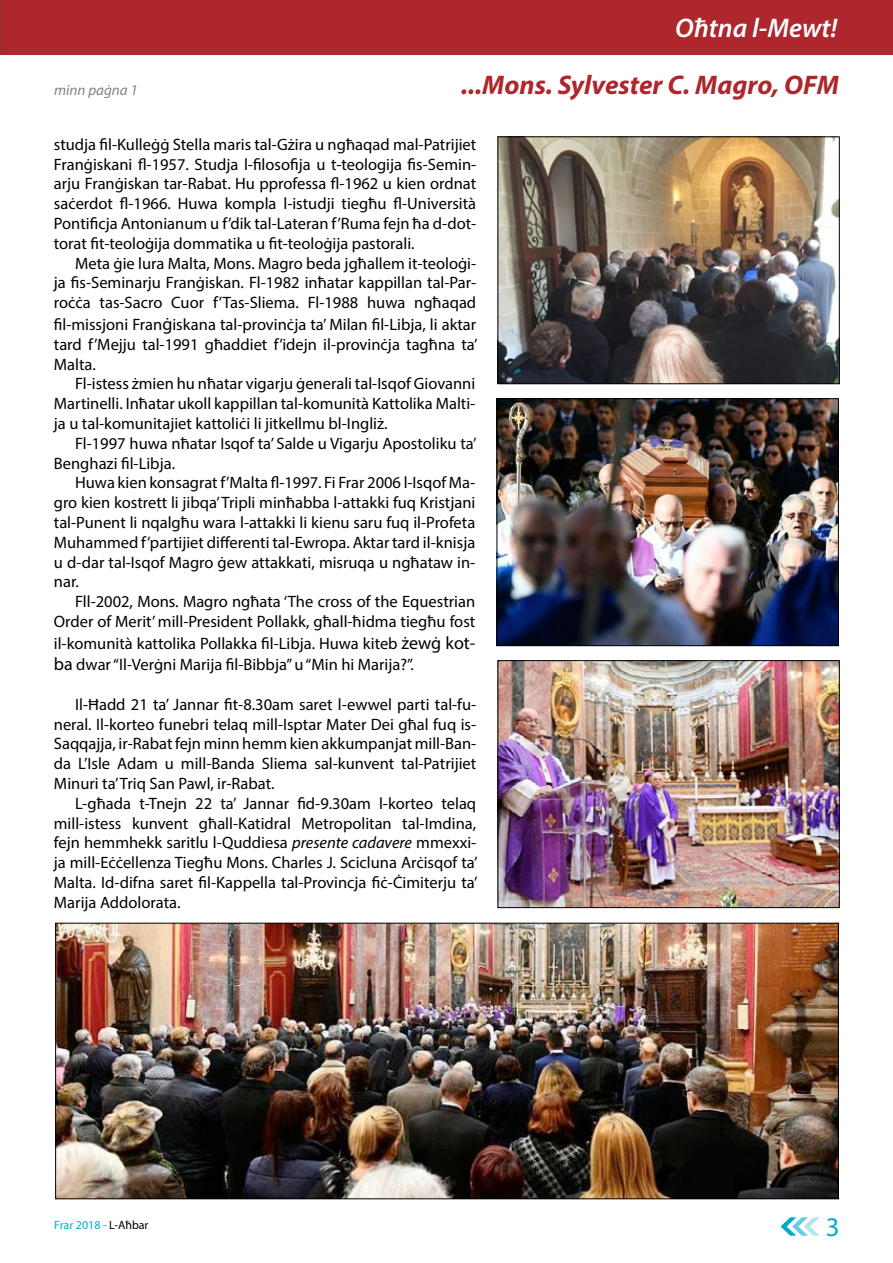
<style>
.page{position:relative;width:893px;height:1263px;background:#fff}
.page>*{position:absolute;margin:0;border:0;box-sizing:border-box;transform-origin:0 0}
.t1{font:italic 700 27px "Myriad Pro";color:#ad272c}
.t2{font:italic 600 27px "Myriad Pro";color:#fff}
.t3{font:27px "Myriad Pro";color:#00acc8}
.t4{font:16.5px/19.8px "Myriad Pro";color:#000;text-align:justify}
.t5{font:italic 15px "Myriad Pro";color:#808285}
.t6{font:12px "Myriad Pro";color:#00acc8}
.s1{font-size:18px}
.s2{font-style:italic}
.s3{color:#000}
</style>
<div class="page">
<svg style="left:780px;top:1217px;width:39px;height:19px"></svg>
<div style="left:0;top:0;width:893px;height:54px;background:#ad272c"></div>
<img style="left:499px;top:138px;width:339px;height:244px">
<div style="left:497px;top:136px;width:343px;height:248px;border:1px solid #000"></div>
<img style="left:57px;top:925px;width:780px;height:272px">
<img style="left:499px;top:400px;width:338px;height:244px">
<div style="left:497px;top:398px;width:342px;height:248px;border:1px solid #000"></div>
<img style="left:499px;top:662px;width:339px;height:244px">
<div style="left:497px;top:660px;width:343px;height:248px;border:1px solid #000"></div>
<p class="t5" style="left:54px;top:80px;width:85px">minn paġna 1</p>
<h1 class="t2" style="left:675px;top:11px;width:164px">Oħtna l-Mewt!</h1>
<h1 class="t1" style="left:461px;top:68px;width:379px">...Mons. Sylvester C. Magro, OFM</h1>
<p class="t4" style="left:54px;top:134px;width:424px">studja fil-Kulleġġ Stella maris tal-Gżira u ngħaqad mal-Patrijiet Franġiskani fl-1957. Studja l-filosofija u t-teologija fis-Semin&shy;arju Franġiskan tar-Rabat. Hu pprofessa fl-1962 u kien ordnat saċerdot fl-1966. Huwa kompla l-istudji tiegħu fl-Università Pontificja Antonianum u f’dik tal-Lateran f’Ruma fejn ħa d-dot&shy;torat fit-teoloġija dommatika u fit-teoloġija pastorali.</p>
<p class="t4" style="left:54px;top:253px;width:424px;text-indent:21px">Meta ġie lura Malta, Mons. Magro beda jgħallem it-teoloġi&shy;ja fis-Seminarju Franġiskan. Fl-1982 inħatar kappillan tal-Par&shy;roċċa tas-Sacro Cuor f’Tas-Sliema. Fl-1988 huwa ngħaqad</p>
<p class="t4" style="left:54px;top:314px;width:425px">fil-missjoni Fran<span class="s1">ġ</span>iskana tal-provinċja ta’ Milan fil-Libja, li aktar tard f’Mejju tal-1991 għaddiet f’idejn il-provinċja tagħna ta’ Malta.</p>
<p class="t4" style="left:54px;top:374px;width:423px;text-indent:21px">Fl-istess żmien hu nħatar vigarju ġenerali tal-Isqof Giovanni Martinelli. Inħatar ukoll kappillan tal-komunità Kattolika Malti&shy;ja u tal-komunitajiet kattoliċi li jitkellmu bl-Ingliż.</p>
<p class="t4" style="left:54px;top:433px;width:424px;text-indent:21px">Fl-1997 huwa nħatar Isqof ta’ Salde u Vigarju Apostoliku ta’<br>Benghazi fil-Libja.</p>
<p class="t4" style="left:54px;top:473px;width:423px;text-indent:21px">Huwa kien konsagrat f’Malta fl-1997. Fi Frar 2006 l-Isqof Ma&shy;gro kien kostrett li jibqa’ Tripli minħabba l-attakki fuq Kristjani tal-Punent li nqalgħu wara l-attakki li kienu saru fuq il-Profeta Muhammed f’partijiet differenti tal-Ewropa. Aktar tard il-knisja u d-dar tal-Isqof Magro ġew attakkati, misruqa u ngħataw in&shy;nar.</p>
<p class="t4" style="left:54px;top:591px;width:423px;text-align:right">Fll-2002, Mons. Magro ngħata ‘The cross of the Equestrian<br>Order of Merit’ mill-President Pollakk, għall-ħidma tiegħu fost</p>
<p class="t4" style="left:54px;top:632px;width:423px;line-height:21.6px">il-komunità kattolika Pollakka fil-Libja. Huwa kiteb <span class="s1">żewġ kot&shy;ba</span> dwar “Il-Verġni Marija fil-Bibbja” u “Min hi Marija?”.</p>
<p class="t4" style="left:54px;top:694px;width:424px;text-indent:21px">Il-Ħadd 21 ta’ Jannar fit-8.30am saret l-ewwel parti tal-fu&shy;neral. Il-korteo funebri telaq mill-Isptar Mater Dei għal fuq is-Saqqajja, ir-Rabat fejn minn hemm kien akkumpanjat mill-Ban&shy;da L’Isle Adam u mill-Banda Sliema sal-kunvent tal-Patrijiet Minuri ta’ Triq San Pawl, ir-Rabat.</p>
<p class="t4" style="left:54px;top:793px;width:425px;text-indent:21px">L-għada t-Tnejn 22 ta’ Jannar fid-9.30am l-korteo telaq mill-istess kunvent għall-Katidral Metropolitan tal-Imdina, fejn hemmhekk saritlu l-Quddiesa <span class="s2">presente cadavere</span> mmexxi&shy;ja mill-Eċċellenza Tiegħu Mons. Charles J. Scicluna Arċisqof ta’ Malta. Id-difna saret fil-Kappella tal-Provincja fiċ-Ċimiterju ta’ Marija Addolorata.</p>
<p class="t6" style="left:54px;top:1218px;width:96px">Frar 2018 - <span class="s3">L-Aħbar</span></p>
<h1 class="t3" style="left:826px;top:1210px;width:15px">3</h1>
</div>
